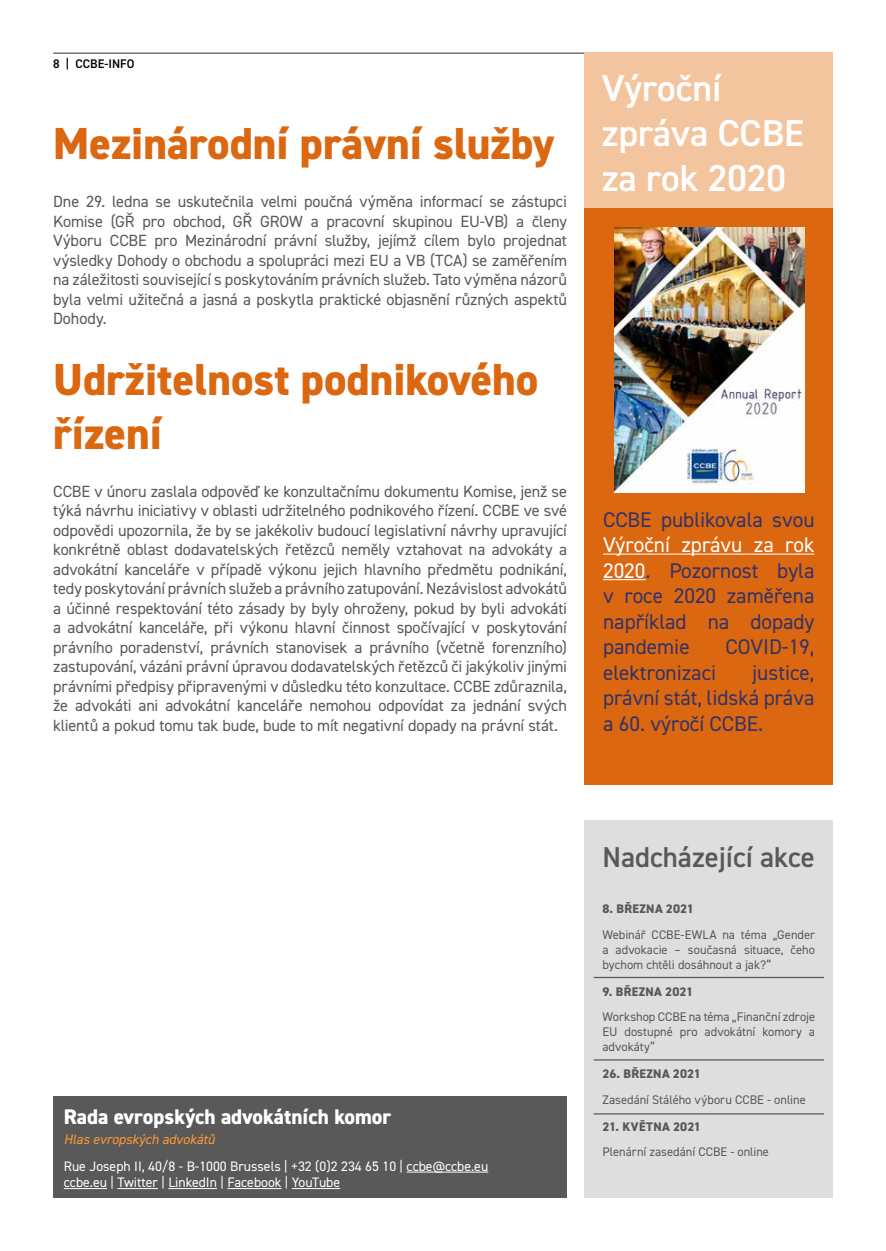
<style>
.page{position:relative;width:886px;height:1251px;background:#fff}
.page>*{position:absolute;margin:0;border:0;box-sizing:border-box;transform-origin:0 0}
.t1{font:800 45px/54px "DIN2014";color:#dc6711}
.t2{font:600 37.5px/45px "DIN2014";color:#fff}
.t3{font:600 28.75px "DIN2014";color:#595959}
.t4{font:21.25px/25.5px "DIN2014";color:#336;text-align:justify}
.t5{font:800 21.25px "DIN2014";color:#fff}
.t6{font:16.25px/19.5px "DIN2014";letter-spacing:-.005em;color:#595959;text-align:justify}
.t7{font:13.75px/16.5px "DIN2014";color:#fff}
.t8{font:italic 13.75px "DIN2014";color:#f93}
.t9{font:12.5px/15px "DIN2014";color:#595959;text-align:justify}
.t10{font:800 12.5px "DIN2014";letter-spacing:.02em;color:#595959}
.t11{font:600 12.5px "DIN2014";color:#000}
.s1{color:#fff}
</style>
<div class="page">
<hr style="left:53px;top:53px;width:780px;height:1px;background:#595959">
<div style="left:585px;top:820px;width:248px;height:378px;background:#dedede"></div>
<hr style="left:594px;top:977px;width:230px;height:1px;background:#595959">
<hr style="left:594px;top:1059px;width:230px;height:1px;background:#595959">
<hr style="left:594px;top:1113px;width:230px;height:1px;background:#595959">
<div style="left:585px;top:53px;width:248px;height:732px;background:#dc6711"></div>
<div style="left:585px;top:53px;width:248px;height:155px;background:#f3c59f"></div>
<hr style="left:603px;top:554px;width:211px;height:1px;background:#fff">
<hr style="left:603px;top:579px;width:42px;height:1px;background:#fff">
<img style="left:615px;top:227px;width:189px;height:265px">
<div style="left:53px;top:1096px;width:514px;height:102px;background:#595959"></div>
<hr style="left:407px;top:1172px;width:81px;height:1px;background:#fff">
<hr style="left:64px;top:1188px;width:43px;height:1px;background:#fff">
<hr style="left:117px;top:1188px;width:41px;height:1px;background:#fff">
<hr style="left:168px;top:1188px;width:49px;height:1px;background:#fff">
<hr style="left:227px;top:1188px;width:54px;height:1px;background:#fff">
<hr style="left:292px;top:1188px;width:48px;height:1px;background:#fff">
<p class="t11" style="left:53px;top:55px;width:83px">8 | CCBE-INFO</p>
<h1 class="t1" style="left:53px;top:117px;width:503px">Mezinárodní právní služby</h1>
<p class="t6" style="left:53px;top:192px;width:515px">Dne 29. ledna se uskutečnila velmi poučná výměna informací se zástupci Komise (GŘ pro obchod, GŘ GROW a pracovní skupinou EU-VB) a členy Výboru CCBE pro Mezinárodní právní služby, jejímž cílem bylo projednat výsledky Dohody o obchodu a spolupráci mezi EU a VB (TCA) se zaměřením na záležitosti související s poskytováním právních služeb. Tato výměna názorů byla velmi užitečná a jasná a poskytla praktické objasnění různých aspektů Dohody.</p>
<h1 class="t1" style="left:53px;top:352px;width:487px">Udržitelnost podnikového řízení</h1>
<p class="t6" style="left:53px;top:481px;width:515px">CCBE v únoru zaslala odpověď ke konzultačnímu dokumentu Komise, jenž se týká návrhu iniciativy v oblasti udržitelného podnikového řízení. CCBE ve své odpovědi upozornila, že by se jakékoliv budoucí legislativní návrhy upravující konkrétně oblast dodavatelských řetězců neměly vztahovat na advokáty a advokátní kanceláře v případě výkonu jejich hlavního předmětu podnikání, tedy poskytování právních služeb a právního zatupování. Nezávislost advokátů a účinné respektování této zásady by byly ohroženy, pokud by byli advokáti a advokátní kanceláře, při výkonu hlavní činnost spočívající v poskytování právního poradenství, právních stanovisek a právního (včetně forenzního) zastupování, vázáni právní úpravou dodavatelských řetězců či jakýkoliv jinými právními předpisy připravenými v důsledku této konzultace. CCBE zdůraznila, že advokáti ani advokátní kanceláře nemohou odpovídat za jednání svých klientů a pokud tomu tak bude, bude to mít negativní dopady na právní stát.</p>
<h2 class="t2" style="left:602px;top:64px;width:204px">Výroční zpráva CCBE za rok 2020</h2>
<h3 class="t4" style="left:603px;top:506px;width:213px">CCBE publikovala svou</h3>
<h3 class="t4" style="left:603px;top:531px;width:213px"><span class="s1">Výroční zprávu za rok 2020</span>. Pozornost byla v roce 2020 zaměřena například na dopady pandemie</h3>
<h3 class="t4" style="left:725px;top:633px;width:90px">COVID-19,</h3>
<h3 class="t4" style="left:603px;top:659px;width:115px">elektronizaci</h3>
<h3 class="t4" style="left:603px;top:659px;width:213px;text-indent:149px">justice, právní stát, lidská práva a 60. výročí CCBE.</h3>
<h3 class="t5" style="left:64px;top:1102px;width:329px">Rada evropských advokátních komor</h3>
<p class="t8" style="left:64px;top:1130px;width:152px">Hlas evropských advokátů</p>
<p class="t7" style="left:64px;top:1157px;width:426px">Rue Joseph II, 40/8 - B-1000 Brussels | +32 (0)2 234 65 10 | ccbe@ccbe.eu ccbe.eu | Twitter | LinkedIn | Facebook | YouTube</p>
<h3 class="t3" style="left:602px;top:838px;width:214px">Nadcházející akce</h3>
<p class="t10" style="left:602px;top:900px;width:93px">8. BŘEZNA 2021</p>
<p class="t9" style="left:602px;top:926px;width:214px">Webinář CCBE-EWLA na téma „Gender a advokacie – současná situace, čeho bychom chtěli dosáhnout a jak?“</p>
<p class="t10" style="left:602px;top:983px;width:92px">9. BŘEZNA 2021</p>
<p class="t9" style="left:602px;top:1009px;width:214px">Workshop CCBE na téma „Finanční zdroje EU dostupné pro advokátní komory a advokáty“</p>
<p class="t10" style="left:602px;top:1065px;width:100px">26. BŘEZNA 2021</p>
<p class="t9" style="left:602px;top:1091px;width:205px">Zasedání Stálého výboru CCBE - online</p>
<p class="t10" style="left:602px;top:1118px;width:100px">21. KVĚTNA 2021</p>
<p class="t9" style="left:602px;top:1144px;width:168px">Plenární zasedání CCBE - online</p>
</div>
